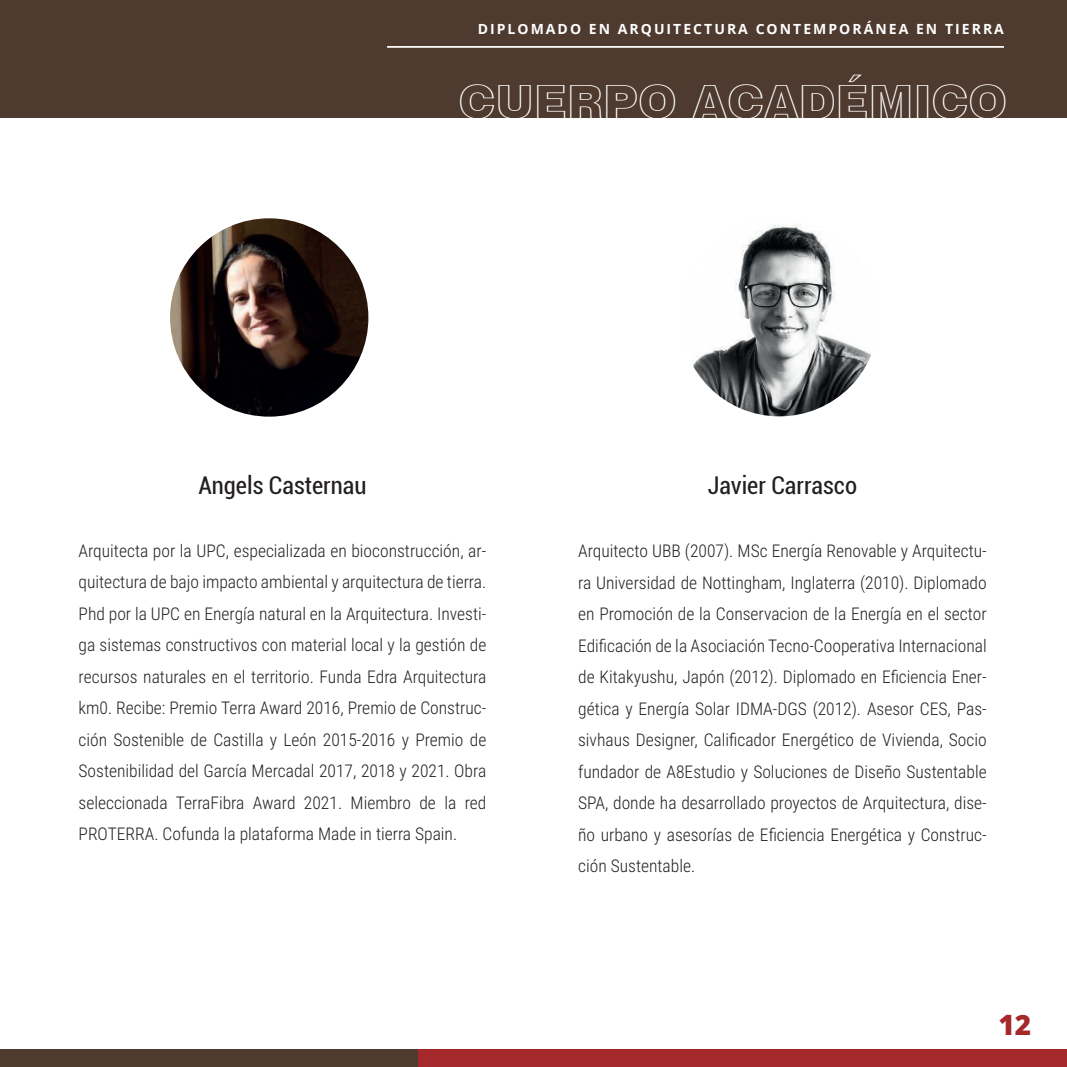
<style>
.page{position:relative;width:1067px;height:1067px;background:#fff}
.page>*{position:absolute;margin:0;border:0;box-sizing:border-box;transform-origin:0 0}
.t1{font:47.25px "Swiss 721 BT Black Outline";color:#fff}
.t2{font:800 28px "Open Sans";color:#a5292a}
.t3{font:condensed 24.5px "Roboto";color:#231f20}
.t4{font:300 17.5px/31.5px "Roboto Condensed";color:#231f20;text-align:justify}
.t5{font:700 14px "Open Sans";letter-spacing:.145em;color:#fff}
</style>
<div class="page">
<div style="left:0;top:0;width:1067px;height:117px;background:#4e3a2f"></div>
<hr style="left:387px;top:46px;width:617px;height:2px;background:#fff">
<div style="left:0;top:1049px;width:418px;height:18px;background:#4e3a2f"></div>
<div style="left:418px;top:1049px;width:649px;height:18px;background:#a5292a"></div>
<img style="left:170px;top:218px;width:198px;height:198px;border-radius:99px">
<img style="left:680px;top:218px;width:198px;height:198px;border-radius:99px">
<p class="t5" style="left:478px;top:19px;width:528px">DIPLOMADO EN ARQUITECTURA CONTEMPORÁNEA EN TIERRA</p>
<h1 class="t1" style="left:458px;top:73px;width:550px">CUERPO ACADÉMICO</h1>
<h3 class="t3" style="left:198px;top:468px;width:170px">Angels Casternau</h3>
<h3 class="t3" style="left:707px;top:468px;width:151px">Javier Carrasco</h3>
<p class="t4" style="left:79px;top:534px;width:409px">Arquitecta por la UPC, especializada en bioconstrucción, ar&shy;quitectura de bajo impacto ambiental y arquitectura de tierra.<br>Phd por la UPC en Energía natural en la Arquitectura. Investi&shy;ga sistemas constructivos con material local y la gestión de recursos naturales en el territorio. Funda Edra Arquitectura km0. Recibe: Premio Terra Award 2016, Premio de Construc&shy;ción Sostenible de Castilla y León 2015-2016 y Premio de Sostenibilidad del García Mercadal 2017, 2018 y 2021. Obra seleccionada TerraFibra Award 2021. Miembro de la red PROTERRA. Cofunda la plataforma Made in tierra Spain.</p>
<p class="t4" style="left:578px;top:534px;width:410px">Arquitecto UBB (2007). MSc Energía Renovable y Arquitectu&shy;ra Universidad de Nottingham, Inglaterra (2010). Diplomado en Promoción de la Conservacion de la Energía en el sector Edificación de la Asociación Tecno-Cooperativa Internacional de Kitakyushu, Japón (2012). Diplomado en Eficiencia Ener&shy;gética y Energía Solar IDMA-DGS (2012). Asesor CES, Pas&shy;sivhaus Designer, Calificador Energético de Vivienda, Socio fundador de A8Estudio y Soluciones de Diseño Sustentable SPA, donde ha desarrollado proyectos de Arquitectura, dise&shy;ño urbano y asesorías de Eficiencia Energética y Construc&shy;ción Sustentable.</p>
<h2 class="t2" style="left:998px;top:1003px;width:34px">12</h2>
</div>
